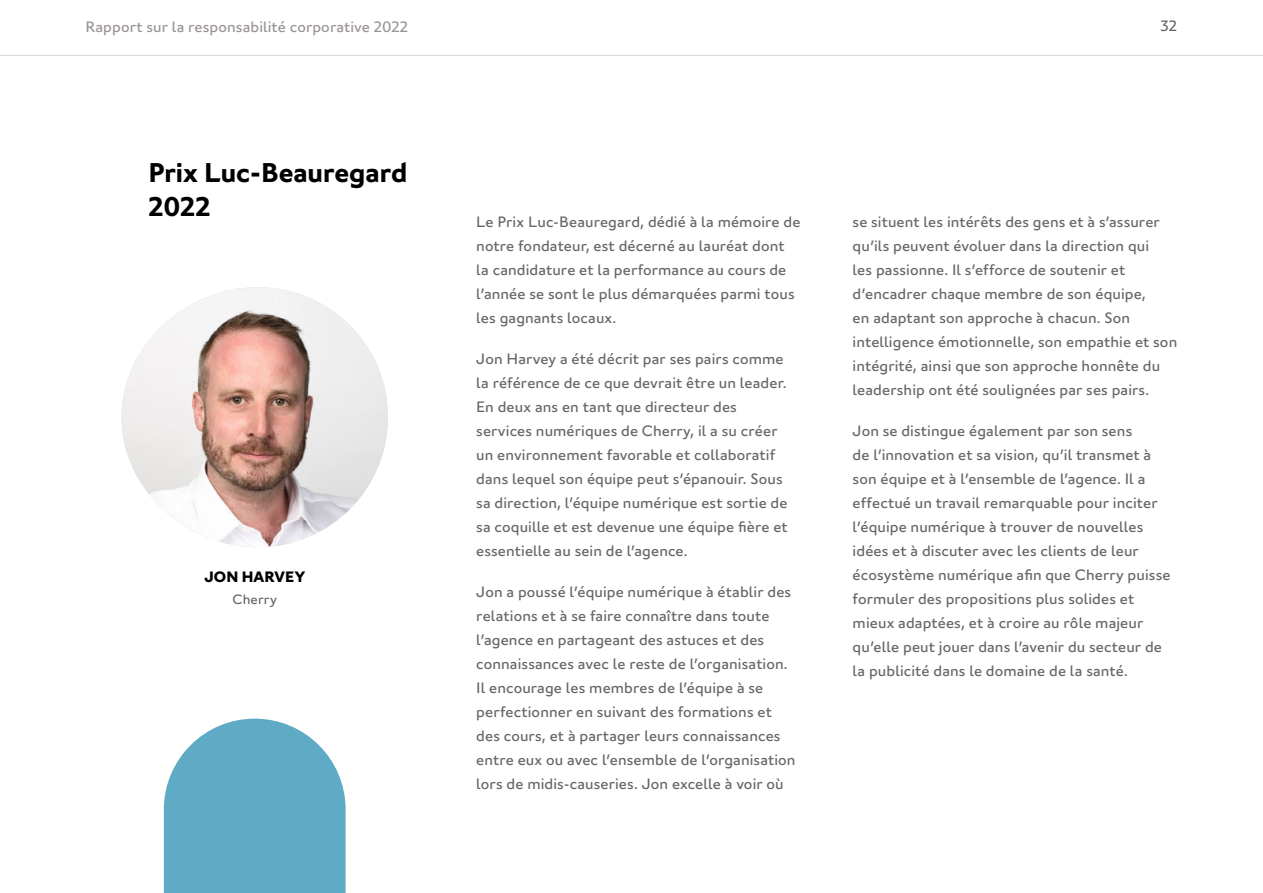
<style>
.page{position:relative;width:1263px;height:893px;background:#fff}
.page>*{position:absolute;margin:0;border:0;box-sizing:border-box;transform-origin:0 0}
.t1{font:600 27px/34.5px "London";color:#000}
.t2{font:15px/24px "London";letter-spacing:.005em;color:#676463}
.t3{font:15px "London";letter-spacing:.005em;color:#989392}
.t4{font:700 15px "London";letter-spacing:.005em;color:#000}
.t5{font:13.5px "London";letter-spacing:.015em;color:#676463}
</style>
<div class="page">
<img style="left:122px;top:287px;width:266px;height:260px;border-radius:130px">
<svg style="left:164px;top:719px;width:182px;height:174px;background:#70b3ca"></svg>
<hr style="left:0;top:55px;width:1263px;height:1px;background:#989392">
<p class="t3" style="left:86px;top:16px;width:324px">Rapport sur la responsabilité corporative 2022</p>
<p class="t2" style="left:1160px;top:13px;width:18px">32</p>
<h1 class="t1" style="left:148px;top:154px;width:260px">Prix Luc-Beauregard<br>2022</h1>
<p class="t4" style="left:204px;top:566px;width:102px">JON HARVEY</p>
<p class="t5" style="left:233px;top:590px;width:46px">Cherry</p>
<p class="t2" style="left:476px;top:209px;width:326px">Le Prix Luc-Beauregard, dédié à la mémoire de notre fondateur, est décerné au lauréat dont la candidature et la performance au cours de l’année se sont le plus démarquées parmi tous les gagnants locaux.</p>
<p class="t2" style="left:476px;top:346px;width:313px">Jon Harvey a été décrit par ses pairs comme la référence de ce que devrait être un leader.<br>En deux ans en tant que directeur des services numériques de Cherry, il a su créer un environnement favorable et collaboratif dans lequel son équipe peut s’épanouir. Sous sa direction, l’équipe numérique est sortie de sa coquille et est devenue une équipe fière et essentielle au sein de l’agence.</p>
<p class="t2" style="left:476px;top:579px;width:321px">Jon a poussé l’équipe numérique à établir des relations et à se faire connaître dans toute l’agence en partageant des astuces et des connaissances avec le reste de l’organisation.<br>Il encourage les membres de l’équipe à se perfectionner en suivant des formations et des cours, et à partager leurs connaissances entre eux ou avec l’ensemble de l’organisation lors de midis-causeries. Jon excelle à voir où</p>
<p class="t2" style="left:853px;top:209px;width:326px">se situent les intérêts des gens et à s’assurer qu’ils peuvent évoluer dans la direction qui<br>les passionne. Il s’efforce de soutenir et d’encadrer chaque membre de son équipe,<br>en adaptant son approche à chacun. Son intelligence émotionnelle, son empathie et son intégrité, ainsi que son approche honnête du leadership ont été soulignées par ses pairs.</p>
<p class="t2" style="left:853px;top:418px;width:319px">Jon se distingue également par son sens<br>de l’innovation et sa vision, qu’il transmet à son équipe et à l’ensemble de l’agence. Il a effectué un travail remarquable pour inciter l’équipe numérique à trouver de nouvelles idées et à discuter avec les clients de leur écosystème numérique afin que Cherry puisse formuler des propositions plus solides et mieux adaptées, et à croire au rôle majeur qu’elle peut jouer dans l’avenir du secteur de la publicité dans le domaine de la santé.</p>
</div>
